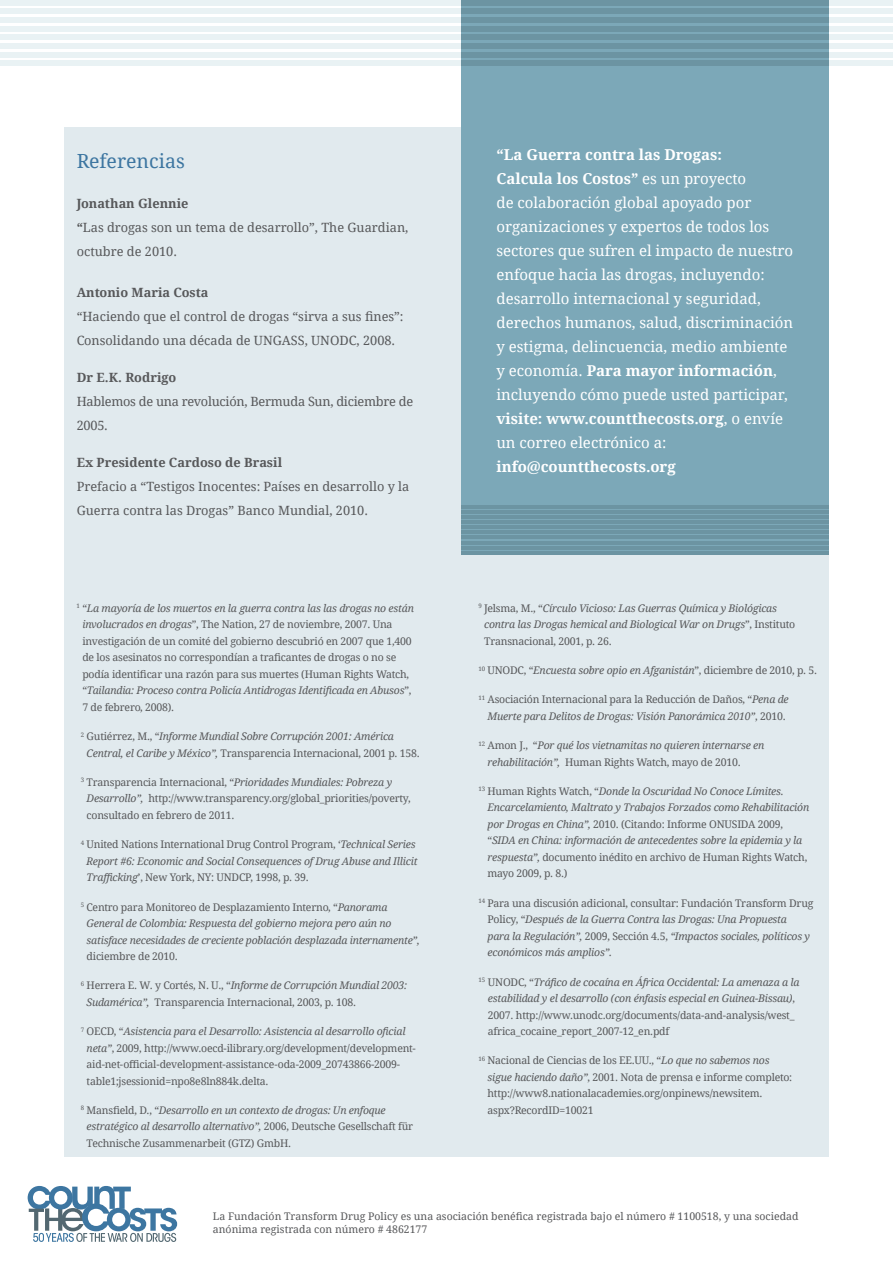
<style>
.page{position:relative;width:893px;height:1263px;background:#fff}
.page>*{position:absolute;margin:0;border:0;box-sizing:border-box;transform-origin:0 0}
.Heading{font:19.5px "Droid Serif";color:#3d76a1}
.Body{font:15px/24px "Droid Serif";color:#fff}
.Body-2{font:12.75px/24px "Droid Serif";color:#57585a}
.Heading-2{font:12.75px/24px "Droid Serif";color:#57585a}
.Body-3{font:12.75px/24px "Droid Serif";letter-spacing:-.02em;color:#57585a}
.Body-4{font:italic 10.5px/16.5px "Droid Serif";letter-spacing:-.02em;color:#57585a}
.Body-5{font:10.5px/16.5px "Droid Serif";letter-spacing:-.02em;color:#57585a}
.Body-6{font:10.5px/13.2px "Droid Serif";color:#57585a}
.s1{font-weight:700}
.s2{font-style:italic}
.s3{font-style:normal}
</style>
<div class="page">
<div style="left:0;top:0;width:893px;height:5px;background:#e9f2f4"></div>
<div style="left:0;top:9px;width:893px;height:5px;background:#e9f2f4"></div>
<div style="left:0;top:17px;width:893px;height:6px;background:#e9f2f4"></div>
<div style="left:0;top:26px;width:893px;height:5px;background:#e9f2f4"></div>
<div style="left:0;top:35px;width:893px;height:5px;background:#e9f2f4"></div>
<div style="left:0;top:43px;width:893px;height:6px;background:#e9f2f4"></div>
<div style="left:0;top:52px;width:893px;height:5px;background:#e9f2f4"></div>
<div style="left:0;top:61px;width:893px;height:5px;background:#e9f2f4"></div>
<div style="left:64px;top:128px;width:764px;height:1029px;background:#e1eaee"></div>
<svg style="left:28px;top:1186px;width:149px;height:56px"></svg>
<div style="left:461px;top:0;width:368px;height:554px;background:#7ca8b8"></div>
<div style="left:461px;top:0;width:368px;height:5px;background:#6c94a2"></div>
<div style="left:461px;top:9px;width:368px;height:5px;background:#6c94a2"></div>
<div style="left:461px;top:17px;width:368px;height:6px;background:#6c94a2"></div>
<div style="left:461px;top:26px;width:368px;height:5px;background:#6c94a2"></div>
<div style="left:461px;top:35px;width:368px;height:5px;background:#6c94a2"></div>
<div style="left:461px;top:43px;width:368px;height:6px;background:#6c94a2"></div>
<div style="left:461px;top:52px;width:368px;height:5px;background:#6c94a2"></div>
<div style="left:461px;top:61px;width:368px;height:5px;background:#6c94a2"></div>
<hr style="left:461px;top:505px;width:368px;height:3px;background:#6c94a2">
<hr style="left:461px;top:510px;width:368px;height:3px;background:#6c94a2">
<hr style="left:461px;top:515px;width:368px;height:3px;background:#6c94a2">
<hr style="left:461px;top:520px;width:368px;height:3px;background:#6c94a2">
<hr style="left:461px;top:526px;width:368px;height:3px;background:#6c94a2">
<hr style="left:461px;top:531px;width:368px;height:3px;background:#6c94a2">
<hr style="left:461px;top:536px;width:368px;height:3px;background:#6c94a2">
<hr style="left:461px;top:541px;width:368px;height:3px;background:#6c94a2">
<hr style="left:461px;top:546px;width:368px;height:3px;background:#6c94a2">
<hr style="left:461px;top:551px;width:368px;height:3px;background:#6c94a2">
<p class="Heading" style="left:77px;top:149px;width:110px">Referencias</p>
<p class="Heading-2" style="left:77px;top:192px;width:333px"><span class="s1">Jonathan Glennie<br>“</span>Las drogas son un tema de desarrollo”, The Guardian, octubre de 2010.</p>
<p class="Body-2" style="left:77px;top:281px;width:328px"><span class="s1">Antonio Maria Costa<br></span>“Haciendo que el control de drogas “sirva a sus fines”:<br>Consolidando una década de UNGASS, UNODC, 2008.</p>
<p class="Body-3" style="left:77px;top:366px;width:338px"><span class="s1">Dr E.K. Rodrigo<br></span>Hablemos de una revolución, Bermuda Sun, diciembre de<br>2005.</p>
<p class="Body-2" style="left:77px;top:450px;width:334px"><span class="s1">Ex Presidente Cardoso de Brasil<br></span>Prefacio a “Testigos Inocentes: Países en desarrollo y la<br>Guerra contra las Drogas” Banco Mundial, 2010.</p>
<p class="Body-5" style="left:82px;top:600px;width:333px;text-indent:-6px"><sup>1</sup> “<span class="s2">La mayoría de los muertos en la guerra contra las las drogas no están involucrados en drogas</span>”, The Nation, 27 de noviembre, 2007. Una investigación de un comité del gobierno descubrió en 2007 que 1,400 de los asesinatos no correspondían a traficantes de drogas o no se podía identificar una razón para sus muertes (Human Rights Watch, “<span class="s2">Tailandia: Proceso contra Policía Antidrogas Identificada en Abusos</span>”, 7 de febrero, 2008).</p>
<p class="Body-4" style="left:87px;top:728px;width:335px;text-indent:-6px"><sup>2</sup> <span class="s3">Gutiérrez, M., “</span>Informe Mundial Sobre Corrupción 2001: América<br>Central, el Caribe y México”, <span class="s3">Transparencia Internacional, 2001 p. 158.</span></p>
<p class="Body-5" style="left:87px;top:774px;width:326px;text-indent:-6px"><sup>3</sup> Transparencia Internacional, “<span class="s2">Prioridades Mundiales: Pobreza y<br>Desarrollo”,</span> http://www.transparency.org/global_priorities/poverty, consultado en febrero de 2011.</p>
<p class="Body-4" style="left:87px;top:836px;width:333px;text-indent:-6px"><sup>4</sup> <span class="s3">United Nations International Drug Control Program, ‘</span>Technical Series<br>Report #6: Economic and Social Consequences of Drug Abuse and Illicit<br>Trafficking<span class="s3">’, New York, NY: UNDCP, 1998, p. 39.</span></p>
<p class="Body-4" style="left:87px;top:898px;width:335px;text-indent:-6px"><sup>5</sup> <span class="s3">Centro para Monitoreo de Desplazamiento Interno, “</span>Panorama General de Colombia: Respuesta del gobierno mejora pero aún no satisface necesidades de creciente población desplazada internamente”, <span class="s3">diciembre de 2010.</span></p>
<p class="Body-5" style="left:87px;top:977px;width:322px;text-indent:-6px"><sup>6</sup> Herrera E. W. y Cortés, N. U., “<span class="s2">Informe de Corrupción Mundial 2003:<br>Sudamérica”,</span> Transparencia Internacional, 2003, p. 108.</p>
<p class="Body-5" style="left:87px;top:1023px;width:331px;text-indent:-6px"><sup>7</sup> OECD, “<span class="s2">Asistencia para el Desarrollo: Asistencia al desarrollo oficial neta”</span>, 2009, http://www.oecd-ilibrary.org/development/development&shy;aid-net-official-development-assistance-oda-2009_20743866-2009- table1;jsessionid=npo8e8ln884k.delta.</p>
<p class="Body-5" style="left:87px;top:1102px;width:328px;text-indent:-6px"><sup>8</sup> Mansfield, D., “<span class="s2">Desarrollo en un contexto de drogas: Un enfoque estratégico al desarrollo alternativo”,</span> 2006, Deutsche Gesellschaft für<br>Technische Zusammenarbeit (GTZ) GmbH.</p>
<p class="Body" style="left:496px;top:143px;width:298px"><span class="s1">“La Guerra contra las Drogas:<br>Calcula los Costos”</span> es un proyecto<br>de colaboración global apoyado por organizaciones y expertos de todos los sectores que sufren el impacto de nuestro enfoque hacia las drogas, incluyendo: desarrollo internacional y seguridad, derechos humanos, salud, discriminación y estigma, delincuencia, medio ambiente y economía. <span class="s1">Para mayor información</span>, incluyendo cómo puede usted participar, <span class="s1">visite: www.countthecosts.org</span>, o envíe un correo electrónico a: <span class="s1">info@countthecosts.org</span></p>
<p class="Body-4" style="left:484px;top:600px;width:312px;text-indent:-6px"><sup>9</sup> <span class="s3">Jelsma, M., “</span>Círculo Vicioso: Las Guerras Química y Biológicas contra las Drogas hemical and Biological War on Drugs<span class="s3">”, Instituto<br>Transnacional, 2001, p. 26.</span></p>
<p class="Body-5" style="left:478px;top:662px;width:340px"><sup>10</sup> UNODC, “<span class="s2">Encuesta sobre opio en Afganistán</span>”, diciembre de 2010, p. 5.</p>
<p class="Body-5" style="left:478px;top:691px;width:312px;text-align:center"><sup>11</sup> Asociación Internacional para la Reducción de Daños, “<span class="s2">Pena de<br>Muerte para Delitos de Drogas: Visión Panorámica 2010”</span>, 2010.</p>
<p class="Body-4" style="left:487px;top:737px;width:278px;text-indent:-9px"><sup>12</sup> <span class="s3">Amon J., “</span>Por qué los vietnamitas no quieren internarse en rehabilitación”, <span class="s3">Human Rights Watch, mayo de 2010.</span></p>
<p class="Body-4" style="left:487px;top:783px;width:323px;text-indent:-9px"><sup>13</sup> <span class="s3">Human Rights Watch, “</span>Donde la Oscuridad No Conoce Límites.<br>Encarcelamiento, Maltrato y Trabajos Forzados como Rehabilitación por Drogas en China”, <span class="s3">2010. (Citando: Informe ONUSIDA 2009, “</span>SIDA en China: información de antecedentes sobre la epidemia y la respuesta”, <span class="s3">documento inédito en archivo de Human Rights Watch, mayo 2009, p. 8.)</span></p>
<p class="Body-4" style="left:487px;top:895px;width:327px;text-indent:-9px"><sup>14</sup> <span class="s3">Para una discusión adicional, consultar: Fundación Transform Drug Policy, “</span>Después de la Guerra Contra las Drogas: Una Propuesta<br>para la Regulación”, <span class="s3">2009, Sección 4.5,</span> “Impactos sociales, políticos y económicos más amplios”.</p>
<p class="Body-4" style="left:488px;top:973px;width:313px;text-indent:-10px"><sup>15</sup> <span class="s3">UNODC, “</span>Tráfico de cocaína en África Occidental: La amenaza a la estabilidad y el desarrollo (con énfasis especial en Guinea-Bissau)<span class="s3">, 2007. http://www.unodc.org/documents/data-and-analysis/west_ africa_cocaine_report_2007-12_en.pdf</span></p>
<p class="Body-5" style="left:487px;top:1052px;width:306px;text-indent:-9px"><sup>16</sup> Nacional de Ciencias de los EE.UU., “<span class="s2">Lo que no sabemos nos sigue haciendo daño”</span>, 2001. Nota de prensa e informe completo: http://www8.nationalacademies.org/onpinews/newsitem. aspx?RecordID=10021</p>
<p class="Body-6" style="left:213px;top:1209px;width:587px">La Fundación Transform Drug Policy es una asociación benéfica registrada bajo el número # 1100518, y una sociedad anónima registrada con número # 4862177</p>
</div>
